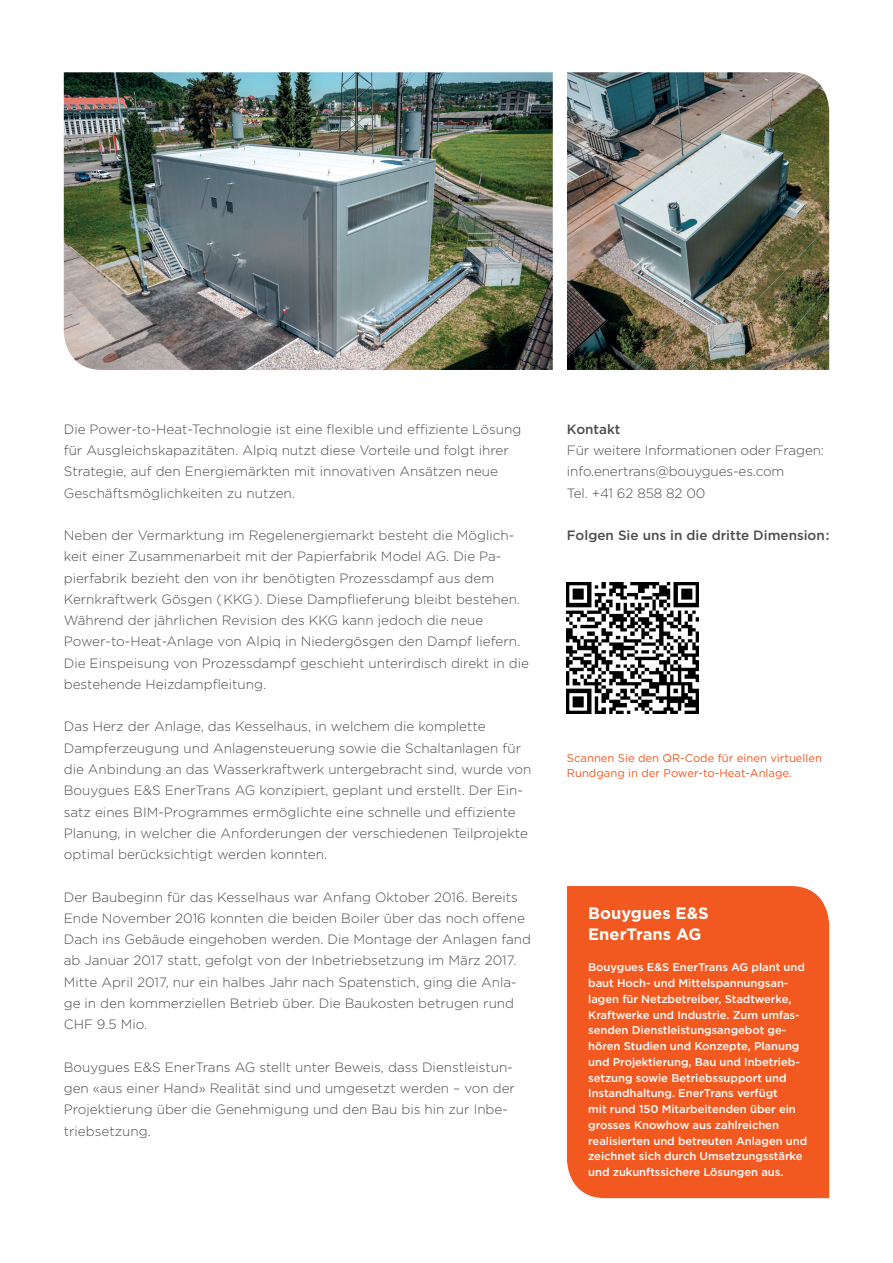
<style>
.page{position:relative;width:893px;height:1263px;background:#fff}
.page>*{position:absolute;margin:0;border:0;box-sizing:border-box;transform-origin:0 0}
.t1{font:700 16.5px/21px "Gotham";color:#fff}
.t2{font:300 13.5px/21.3px "Gotham";color:#4b4c4d}
.t3{font:500 13.5px "Gotham";color:#4b4c4d}
.t4{font:500 11.25px/15.8px "Gotham";letter-spacing:-.005em;color:#fff}
.t5{font:11.25px/15px "Gotham";color:#f15921}
</style>
<div class="page">
<div style="left:567px;top:886px;width:262px;height:312px;background:#f15921"></div>
<img style="left:567px;top:583px;width:131px;height:131px">
<img style="left:567px;top:72px;width:262px;height:298px">
<img style="left:64px;top:72px;width:489px;height:298px">
<p class="t2" style="left:64px;top:418px;width:459px">Die Power-to-Heat-Technologie ist eine flexible und effiziente Lösung für Ausgleichskapazitäten. Alpiq nutzt diese Vorteile und folgt ihrer Strategie, auf den Energiemärkten mit innovativen Ansätzen neue Geschäftsmöglichkeiten zu nutzen.</p>
<p class="t2" style="left:64px;top:524px;width:467px">Neben der Vermarktung im Regelenergiemarkt besteht die Möglich&shy;keit einer Zusammenarbeit mit der Papierfabrik Model AG. Die Pa&shy;pierfabrik bezieht den von ihr benötigten Prozessdampf aus dem Kernkraftwerk Gösgen (KKG). Diese Dampflieferung bleibt bestehen.<br>Während der jährlichen Revision des KKG kann jedoch die neue Power-to-Heat-Anlage von Alpiq in Niedergösgen den Dampf liefern.<br>Die Einspeisung von Prozessdampf geschieht unterirdisch direkt in die bestehende Heizdampfleitung.</p>
<p class="t2" style="left:64px;top:716px;width:469px">Das Herz der Anlage, das Kesselhaus, in welchem die komplette Dampferzeugung und Anlagensteuerung sowie die Schaltanlagen für die Anbindung an das Wasserkraftwerk untergebracht sind, wurde von Bouygues E&amp;S EnerTrans AG konzipiert, geplant und erstellt. Der Ein&shy;satz eines BIM-Programmes ermöglichte eine schnelle und effiziente Planung, in welcher die Anforderungen der verschiedenen Teilprojekte optimal berücksichtigt werden konnten.</p>
<p class="t2" style="left:64px;top:886px;width:469px">Der Baubeginn für das Kesselhaus war Anfang Oktober 2016. Bereits Ende November 2016 konnten die beiden Boiler über das noch offene Dach ins Gebäude eingehoben werden. Die Montage der Anlagen fand ab Januar 2017 statt, gefolgt von der Inbetriebsetzung im März 2017.<br>Mitte April 2017, nur ein halbes Jahr nach Spatenstich, ging die Anla&shy;ge in den kommerziellen Betrieb über. Die Baukosten betrugen rund CHF 9.5 Mio.</p>
<p class="t2" style="left:64px;top:1056px;width:453px">Bouygues E&amp;S EnerTrans AG stellt unter Beweis, dass Dienstleistun&shy;gen «aus einer Hand» Realität sind und umgesetzt werden – von der Projektierung über die Genehmigung und den Bau bis hin zur Inbe&shy;triebsetzung.</p>
<p class="t3" style="left:567px;top:420px;width:55px">Kontakt</p>
<p class="t2" style="left:567px;top:439px;width:259px">Für weitere Informationen oder Fragen: info.enertrans@bouygues-es.com<br>Tel. +41 62 858 82 00</p>
<p class="t3" style="left:567px;top:526px;width:264px">Folgen Sie uns in die dritte Dimension:</p>
<p class="t5" style="left:567px;top:750px;width:257px">Scannen Sie den QR-Code für einen virtuellen<br>Rundgang in der Power-to-Heat-Anlage.</p>
<p class="t1" style="left:588px;top:902px;width:122px">Bouygues E&amp;S<br>EnerTrans AG</p>
<p class="t4" style="left:588px;top:959px;width:221px">Bouygues E&amp;S EnerTrans AG plant und baut Hoch- und Mittelspannungsan&shy;lagen für Netzbetreiber, Stadtwerke, Kraftwerke und Industrie. Zum umfas&shy;senden Dienstleistungsangebot ge&shy;hören Studien und Konzepte, Planung und Projektierung, Bau und Inbetrieb&shy;setzung sowie Betriebssupport und Instandhaltung. EnerTrans verfügt<br>mit rund 150 Mitarbeitenden über ein grosses Knowhow aus zahlreichen realisierten und betreuten Anlagen und zeichnet sich durch Umsetzungsstärke und zukunftssichere Lösungen aus.</p>
</div>
